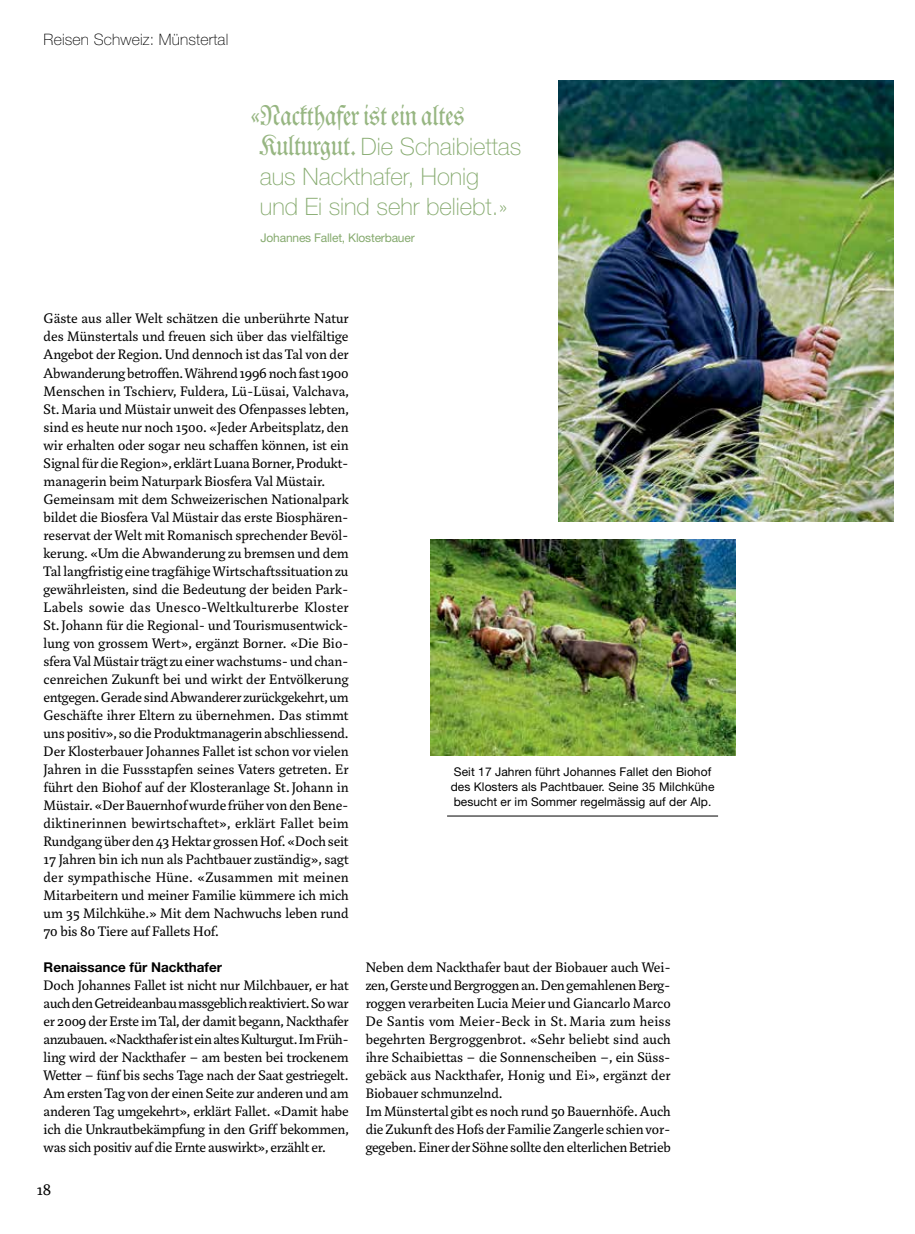
<style>
.page{position:relative;width:915px;height:1234px;background:#fff}
.page>*{position:absolute;margin:0;border:0;box-sizing:border-box;transform-origin:0 0}
.t1{font:30px "Neue Luther Frak EFOP";letter-spacing:-.01em;color:#97b682}
.t2{font:100 24px/30px "Helvetica Neue LT Pro";color:#86aa6f}
.t3{font:16.5px "Marat Pro";color:#000}
.t4{font:100 15.75px "Helvetica Neue LT Pro";letter-spacing:.01em;color:#000}
.t5{font:15px/18px "Marat Pro";color:#000}
.t6{font:700 13.5px "Helvetica Neue LT Pro";color:#000}
.t7{font:12px/15px "Helvetica Neue LT Pro";letter-spacing:.005em;color:#000}
.t8{font:12px "Helvetica Neue LT Pro";letter-spacing:-.015em;color:#86aa6f}
.s1{font-family:"Neue Luther Frak EFOP";font-weight:400;font-size:30px;color:#97b682}
</style>
<div class="page">
<img style="left:558px;top:80px;width:335px;height:441px">
<hr style="left:447px;top:815px;width:270px;height:1px;background:#000">
<img style="left:430px;top:539px;width:304px;height:216px">
<p class="t4" style="left:44px;top:30px;width:186px">Reisen Schweiz: Münstertal</p>
<h1 class="t1" style="left:250px;top:100px;width:215px">«Nackthafer ist ein altes</h1>
<h2 class="t2" style="left:260px;top:131px;width:263px"><span class="s1">Kulturgut.</span> Die Schaibiettas aus Nackthafer, Honig und Ei sind sehr beliebt.»</h2>
<p class="t8" style="left:260px;top:230px;width:155px">Johannes Fallet, Klosterbauer</p>
<p class="t5" style="left:44px;top:310px;width:306px">Gäste aus aller Welt schätzen die unberührte Natur des Münstertals und freuen sich über das vielfältige Angebot der Region. Und dennoch ist das Tal von der Abwanderung betroffen. Während 1996 noch fast 1900<br>Menschen in Tschierv, Fuldera, Lü-Lüsai, Valchava, St.Maria und Müstair unweit des Ofenpasses lebten, sind es heute nur noch 1500. «Jeder Arbeitsplatz, den wir erhalten oder sogar neu schaffen können, ist ein Signal für die Region», erklärt Luana Borner, Produkt&shy;managerin beim Naturpark Biosfera Val Müstair.<br>Gemeinsam mit dem Schweizerischen Nationalpark bildet die Biosfera Val Müstair das erste Biosphären&shy;reservat der Welt mit Romanisch sprechender Bevöl&shy;kerung. «Um die Abwanderung zu bremsen und dem Tal langfristig eine tragfähige Wirtschaftssituation zu gewährleisten, sind die Bedeutung der beiden Park-Labels sowie das Unesco-Weltkulturerbe Kloster St.Johann für die Regional- und Tourismusentwick&shy;lung von grossem Wert», ergänzt Borner. «Die Bio&shy;sfera Val Müstair trägt zu einer wachstums- und chan&shy;cenreichen Zukunft bei und wirkt der Entvölkerung entgegen. Gerade sind Abwanderer zurückgekehrt, um Geschäfte ihrer Eltern zu übernehmen. Das stimmt uns positiv», so die Produktmanagerin abschliessend.<br>Der Klosterbauer Johannes Fallet ist schon vor vielen Jahren in die Fussstapfen seines Vaters getreten. Er führt den Biohof auf der Klosteranlage St.Johann in Müstair. «Der Bauernhof wurde früher von den Bene&shy;diktinerinnen bewirtschaftet», erklärt Fallet beim Rundgang über den 43 Hektar grossen Hof. «Doch seit 17 Jahren bin ich nun als Pachtbauer zuständig», sagt der sympathische Hüne. «Zusammen mit meinen Mitarbeitern und meiner Familie kümmere ich mich um 35 Milchkühe.» Mit dem Nachwuchs leben rund 70 bis 80 Tiere auf Fallets Hof.</p>
<p class="t6" style="left:44px;top:958px;width:180px">Renaissance für Nackthafer</p>
<p class="t5" style="left:44px;top:976px;width:306px;text-align:justify">Doch Johannes Fallet ist nicht nur Milchbauer, er hat auch den Getreideanbau massgeblich reaktiviert. So war er 2009 der Erste im Tal, der damit begann, Nackthafer anzubauen. «Nackthafer ist ein altes Kulturgut. Im Früh&shy;ling wird der Nackthafer – am besten bei trockenem Wetter – fünf bis sechs Tage nach der Saat gestriegelt.<br>Am ersten Tag von der einen Seite zur anderen und am anderen Tag umgekehrt», erklärt Fallet. «Damit habe ich die Unkrautbekämpfung in den Griff bekommen, was sich positiv auf die Ernte auswirkt», erzählt er.</p>
<p class="t3" style="left:37px;top:1180px;width:16px">18</p>
<p class="t7" style="left:450px;top:764px;width:265px">Seit 17 Jahren führt Johannes Fallet den Biohof des Klosters als Pachtbauer. Seine 35 Milchkühe besucht er im Sommer regelmässig auf der Alp.</p>
<p class="t5" style="left:365px;top:958px;width:306px">Neben dem Nackthafer baut der Biobauer auch Wei&shy;zen, Gerste und Bergroggen an. Den gemahlenen Berg&shy;roggen verarbeiten Lucia Meier und Giancarlo Marco De Santis vom Meier-Beck in St. Maria zum heiss begehrten Bergroggenbrot. «Sehr beliebt sind auch ihre Schaibiettas – die Sonnenscheiben –, ein Süss&shy;gebäck aus Nackthafer, Honig und Ei», ergänzt der Biobauer schmunzelnd.<br>Im Münstertal gibt es noch rund 50 Bauernhöfe. Auch die Zukunft des Hofs der Familie Zangerle schien vor&shy;gegeben. Einer der Söhne sollte den elterlichen Betrieb</p>
</div>
